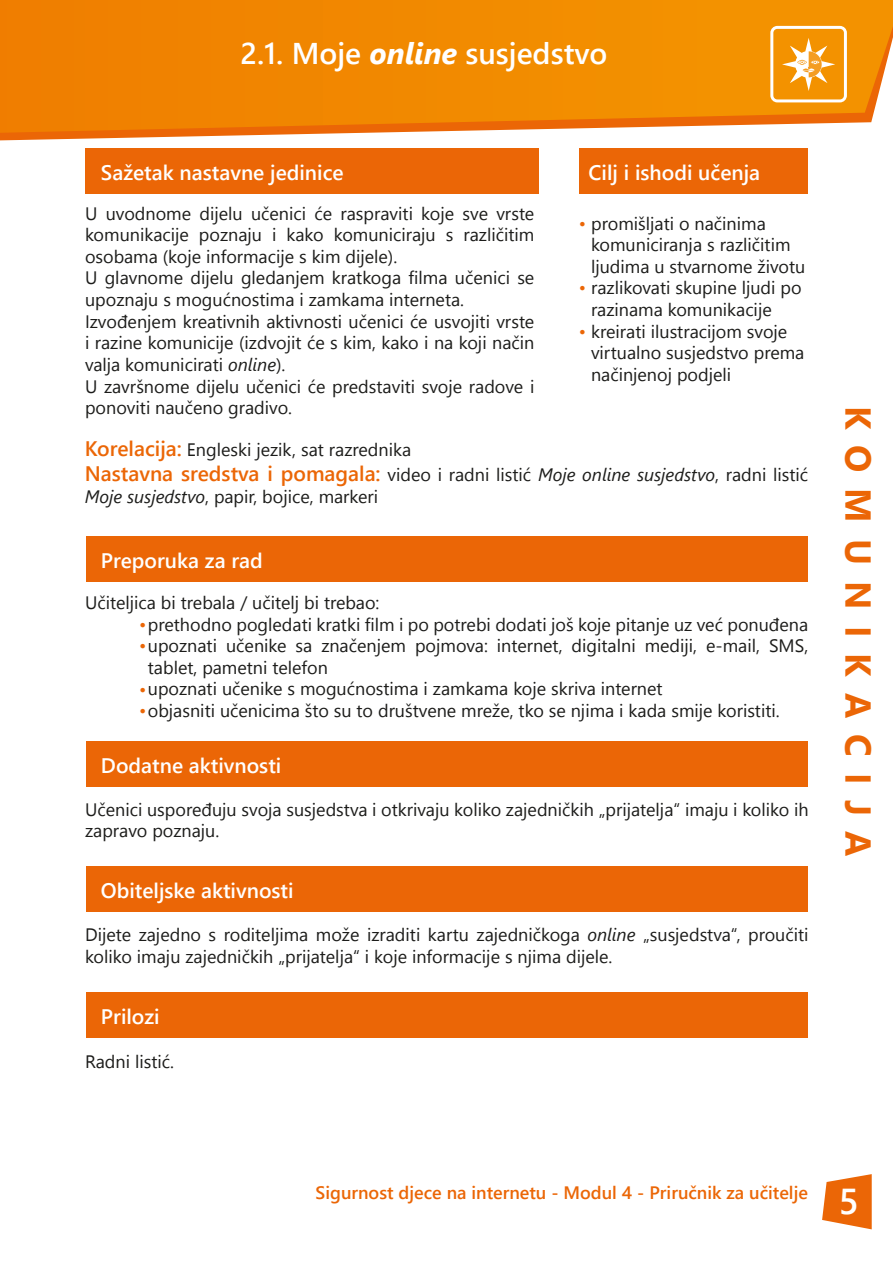
<style>
.page{position:relative;width:893px;height:1263px;background:#fff}
.page>*{position:absolute;margin:0;border:0;box-sizing:border-box;transform-origin:0 0}
.t1{font:700 36px "Segoe UI";letter-spacing:.45em;color:#eb6606}
.t2{font:600 36px "Segoe UI";color:#fff}
.t3{font:600 30px "Segoe UI";color:#fff}
.t4{font:600 21px "Segoe UI";color:#fff}
.t5{font:18px/21.6px "Segoe UI";color:#1c1c1a}
.t6{font:600 18px "Segoe UI";color:#eb6606}
.s1{font-weight:700;font-style:italic}
.s2{font-style:italic}
.s3{color:#eb6606}
.s4{font-weight:600;font-size:21px;color:#eb6606}
</style>
<div class="page">
<svg style="left:0;top:0;width:893px;height:141px;background:#f29015"></svg>
<svg style="left:822px;top:1174px;width:50px;height:55px"></svg>
<svg style="left:770px;top:26px;width:77px;height:76px"></svg>
<div style="left:86px;top:149px;width:453px;height:45px;background:#eb6606"></div>
<div style="left:86px;top:536px;width:721px;height:45px;background:#eb6606"></div>
<div style="left:86px;top:741px;width:721px;height:45px;background:#eb6606"></div>
<div style="left:86px;top:867px;width:721px;height:45px;background:#eb6606"></div>
<div style="left:86px;top:992px;width:721px;height:45px;background:#eb6606"></div>
<div style="left:579px;top:149px;width:228px;height:45px;background:#eb6606"></div>
<h2 class="t3" style="left:240px;top:29px;width:369px">2.1. Moje <span class="s1">online</span> susjedstvo</h2>
<p class="t4" style="left:101px;top:156px;width:244px">Sažetak nastavne jedinice</p>
<p class="t5" style="left:85px;top:202px;width:451px">U uvodnome dijelu učenici će raspraviti koje sve vrste komunikacije poznaju i kako komuniciraju s različitim osobama (koje informacije s kim dijele).<br>U glavnome dijelu gledanjem kratkoga filma učenici se upoznaju s mogućnostima i zamkama interneta.<br>Izvođenjem kreativnih aktivnosti učenici će usvojiti vrste i razine komunicije (izdvojit će s kim, kako i na koji način valja komunicirati <span class="s2">online</span>).<br>U završnome dijelu učenici će predstaviti svoje radove i ponoviti naučeno gradivo.</p>
<p class="t4" style="left:588px;top:156px;width:173px">Cilj i ishodi učenja</p>
<p class="t5" style="left:591px;top:212px;width:216px;text-indent:-12px"><span class="s3">•</span> promišljati o načinima komuniciranja s različitim ljudima u stvarnome životu</p>
<p class="t5" style="left:591px;top:277px;width:212px;text-indent:-12px"><span class="s3">•</span> razlikovati skupine ljudi po razinama komunikacije</p>
<p class="t5" style="left:591px;top:320px;width:215px;text-indent:-12px"><span class="s3">•</span> kreirati ilustracijom svoje virtualno susjedstvo prema načinjenoj podjeli</p>
<p class="t5" style="left:85px;top:436px;width:725px;line-height:25.2px"><span class="s4">Korelacija:</span> Engleski jezik, sat razrednika<br><span class="s4">Nastavna sredstva i pomagala:</span> video i radni listić <span class="s2">Moje online susjedstvo</span>, radni listić</p>
<p class="t5" style="left:85px;top:485px;width:295px"><span class="s2">Moje susjedstvo</span>, papir, bojice, markeri</p>
<p class="t4" style="left:101px;top:543px;width:163px">Preporuka za rad</p>
<p class="t5" style="left:85px;top:592px;width:296px">Učiteljica bi trebala / učitelj bi trebao:</p>
<p class="t5" style="left:139px;top:613px;width:671px"><span class="s3">•</span>prethodno pogledati kratki film i po potrebi dodati još koje pitanje uz već ponuđena</p>
<p class="t5" style="left:139px;top:635px;width:671px"><span class="s3">•</span>upoznati učenike sa značenjem pojmova: internet, digitalni mediji, e-mail, SMS,</p>
<p class="t5" style="left:139px;top:678px;width:525px"><span class="s3">•</span>upoznati učenike s mogućnostima i zamkama koje skriva internet</p>
<p class="t5" style="left:139px;top:699px;width:642px"><span class="s3">•</span>objasniti učenicima što su to društvene mreže, tko se njima i kada smije koristiti.</p>
<p class="t5" style="left:148px;top:656px;width:182px">tablet, pametni telefon</p>
<p class="t4" style="left:101px;top:748px;width:182px">Dodatne aktivnosti</p>
<p class="t5" style="left:85px;top:798px;width:725px">Učenici uspoređuju svoja susjedstva i otkrivaju koliko zajedničkih „prijatelja“ imaju i koliko ih zapravo poznaju.</p>
<p class="t4" style="left:101px;top:874px;width:194px">Obiteljske aktivnosti</p>
<p class="t5" style="left:85px;top:923px;width:725px">Dijete zajedno s roditeljima može izraditi kartu zajedničkoga <span class="s2">online</span> „susjedstva“, proučiti koliko imaju zajedničkih „prijatelja“ i koje informacije s njima dijele.</p>
<p class="t4" style="left:101px;top:999px;width:60px">Prilozi</p>
<p class="t5" style="left:85px;top:1050px;width:91px">Radni listić.</p>
<h1 class="t1" style="left:887px;top:406px;width:452px;rotate:90deg">KOMUNIKACIJA</h1>
<p class="t6" style="left:316px;top:1178px;width:494px">Sigurnost djece na internetu - Modul 4 - Priručnik za učitelje</p>
<h1 class="t2" style="left:839px;top:1172px;width:21px">5</h1>
</div>
